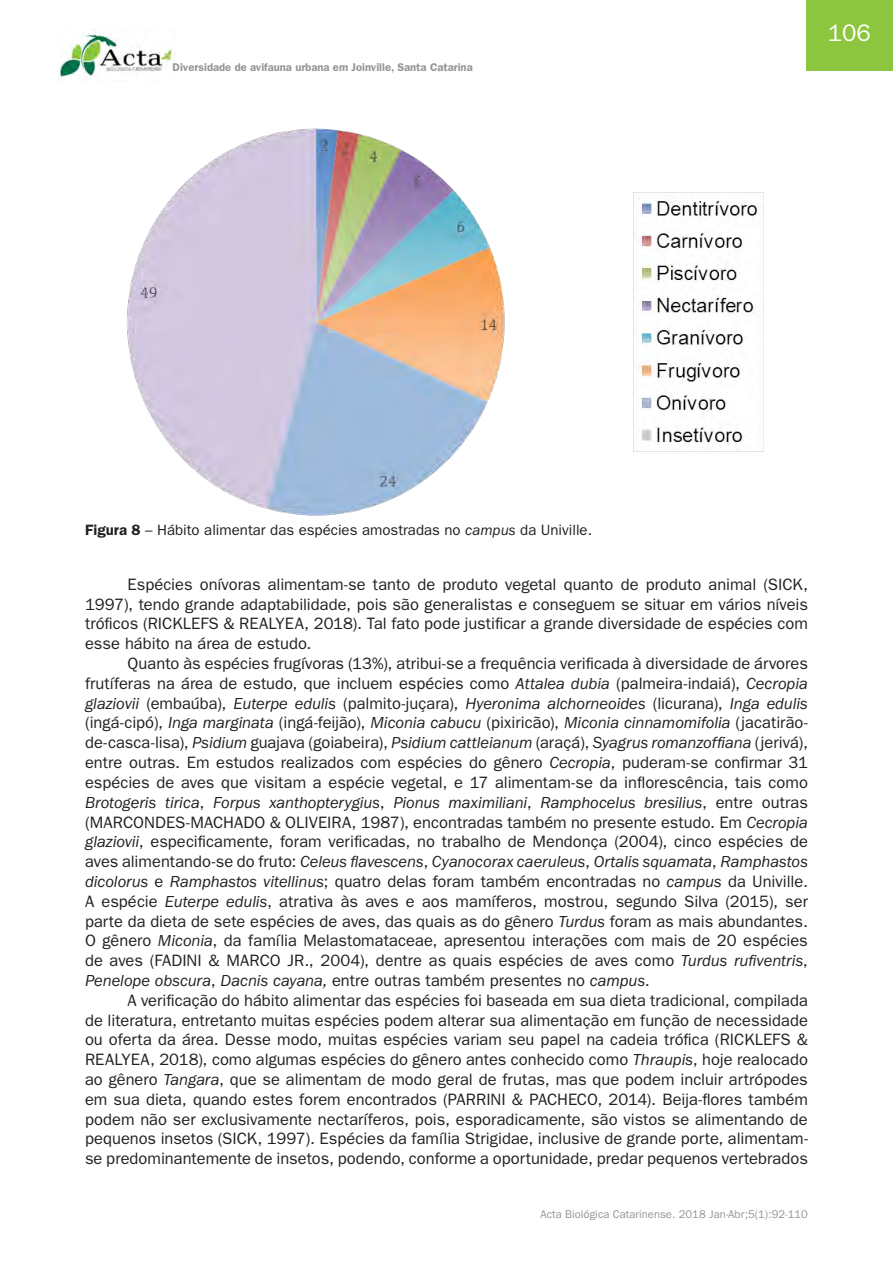
<style>
.page{position:relative;width:893px;height:1263px;background:#fff}
.page>*{position:absolute;margin:0;border:0;box-sizing:border-box;transform-origin:0 0}
.t1{font:24px "ITC Franklin Gothic Std";color:#fff}
.ACTA_texto{font:16.5px/19.8px "ITC Franklin Gothic Std";color:#231f20;text-align:justify}
.ACTA_tabelas_e_figur{font:15px "ITC Franklin Gothic Std";color:#231f20}
.t2{font:600 11.25px "ITC Franklin Gothic Std";color:#939598}
.t3{font:11.25px "ITC Franklin Gothic Std";color:#939598}
.s1{font-weight:600}
.s2{font-style:italic}
.s3{font-style:italic;color:#222}
.s4{color:#222}
</style>
<div class="page">
<img style="left:59px;top:29px;width:116px;height:53px">
<div style="left:806px;top:0;width:87px;height:71px;background:#8cc63e"></div>
<img style="left:127px;top:128px;width:637px;height:388px">
<p class="t2" style="left:173px;top:60px;width:302px">Diversidade de avifauna urbana em Joinville, Santa Catarina</p>
<h1 class="t1" style="left:828px;top:19px;width:45px">106</h1>
<p class="ACTA_tabelas_e_figur" style="left:85px;top:521px;width:509px"><span class="s1">Figura 8</span> – Hábito alimentar das espécies amostradas no <span class="s2">campus</span> da Univille.</p>
<p class="ACTA_texto" style="left:85px;top:574px;width:724px;text-indent:43px">Espécies onívoras alimentam-se tanto de produto vegetal quanto de produto animal (SICK, 1997), tendo grande adaptabilidade, pois são generalistas e conseguem se situar em vários níveis tróficos (RICKLEFS &amp; REALYEA, 2018). Tal fato pode justificar a grande diversidade de espécies com esse hábito na área de estudo.</p>
<p class="ACTA_texto" style="left:85px;top:654px;width:724px;text-indent:43px">Quanto às espécies frugívoras (13%), atribui-se a frequência verificada à diversidade de árvores frutíferas na área de estudo, que incluem espécies como <span class="s2">Attalea dubia</span> (palmeira-indaiá), <span class="s2">Cecropia glaziovii</span> (embaúba), <span class="s2">Euterpe edulis</span> (palmito-juçara), <span class="s2">Hyeronima alchorneoides</span> (licurana), <span class="s2">Inga edulis </span>(ingá-cipó), <span class="s2">Inga marginata</span> (ingá-feijão), <span class="s2">Miconia cabucu</span> (pixiricão), <span class="s2">Miconia cinnamomifolia</span> (jacatirão&shy;de-casca-lisa), <span class="s2">Psidium</span> guajava (goiabeira), <span class="s2">Psidium</span> <span class="s3">cattleianum</span> <span class="s4">(</span>araçá), <span class="s2">Syagrus romanzoffiana</span> (jerivá), entre outras. Em estudos realizados com espécies do gênero <span class="s2">Cecropia</span>, puderam-se confirmar 31 espécies de aves que visitam a espécie vegetal, e 17 alimentam-se da inflorescência, tais como <span class="s2">Brotogeris tirica</span>, <span class="s2">Forpus xanthopterygius</span>, <span class="s2">Pionus maximiliani</span>, <span class="s2">Ramphocelus bresilius</span>, entre outras (MARCONDES-MACHADO &amp; OLIVEIRA, 1987), encontradas também no presente estudo. Em <span class="s2">Cecropia glaziovii</span>, especificamente, foram verificadas, no trabalho de Mendonça (2004), cinco espécies de aves alimentando-se do fruto: <span class="s2">Celeus flavescens</span>, <span class="s2">Cyanocorax caeruleus</span>, <span class="s2">Ortalis squamata</span>, <span class="s2">Ramphastos dicolorus</span> e <span class="s2">Ramphastos vitellinus</span>; quatro delas foram também encontradas no <span class="s2">campus</span> da Univille.<br>A espécie <span class="s2">Euterpe edulis</span>, atrativa às aves e aos mamíferos, mostrou, segundo Silva (2015), ser parte da dieta de sete espécies de aves, das quais as do gênero <span class="s2">Turdus</span> foram as mais abundantes.<br>O gênero <span class="s2">Miconia</span>, da família Melastomataceae, apresentou interações com mais de 20 espécies de aves (FADINI &amp; MARCO JR., 2004), dentre as quais espécies de aves como <span class="s2">Turdus rufiventris</span>, <span class="s2">Penelope obscura</span>, <span class="s2">Dacnis cayana,</span> entre outras também presentes no <span class="s2">campus</span>.</p>
<p class="ACTA_texto" style="left:85px;top:990px;width:724px;text-indent:43px">A verificação do hábito alimentar das espécies foi baseada em sua dieta tradicional, compilada de literatura, entretanto muitas espécies podem alterar sua alimentação em função de necessidade ou oferta da área. Desse modo, muitas espécies variam seu papel na cadeia trófica (RICKLEFS &amp; REALYEA, 2018), como algumas espécies do gênero antes conhecido como <span class="s2">Thraupis</span>, hoje realocado ao gênero <span class="s2">Tangara</span>, que se alimentam de modo geral de frutas, mas que podem incluir artrópodes em sua dieta, quando estes forem encontrados (PARRINI &amp; PACHECO, 2014). Beija-flores também podem não ser exclusivamente nectaríferos, pois, esporadicamente, são vistos se alimentando de pequenos insetos (SICK, 1997). Espécies da família Strigidae, inclusive de grande porte, alimentam&shy;se predominantemente de insetos, podendo, conforme a oportunidade, predar pequenos vertebrados</p>
<p class="t3" style="left:540px;top:1207px;width:269px">Acta Biológica Catarinense. 2018 Jan-Abr;5(1):92-110</p>
</div>
